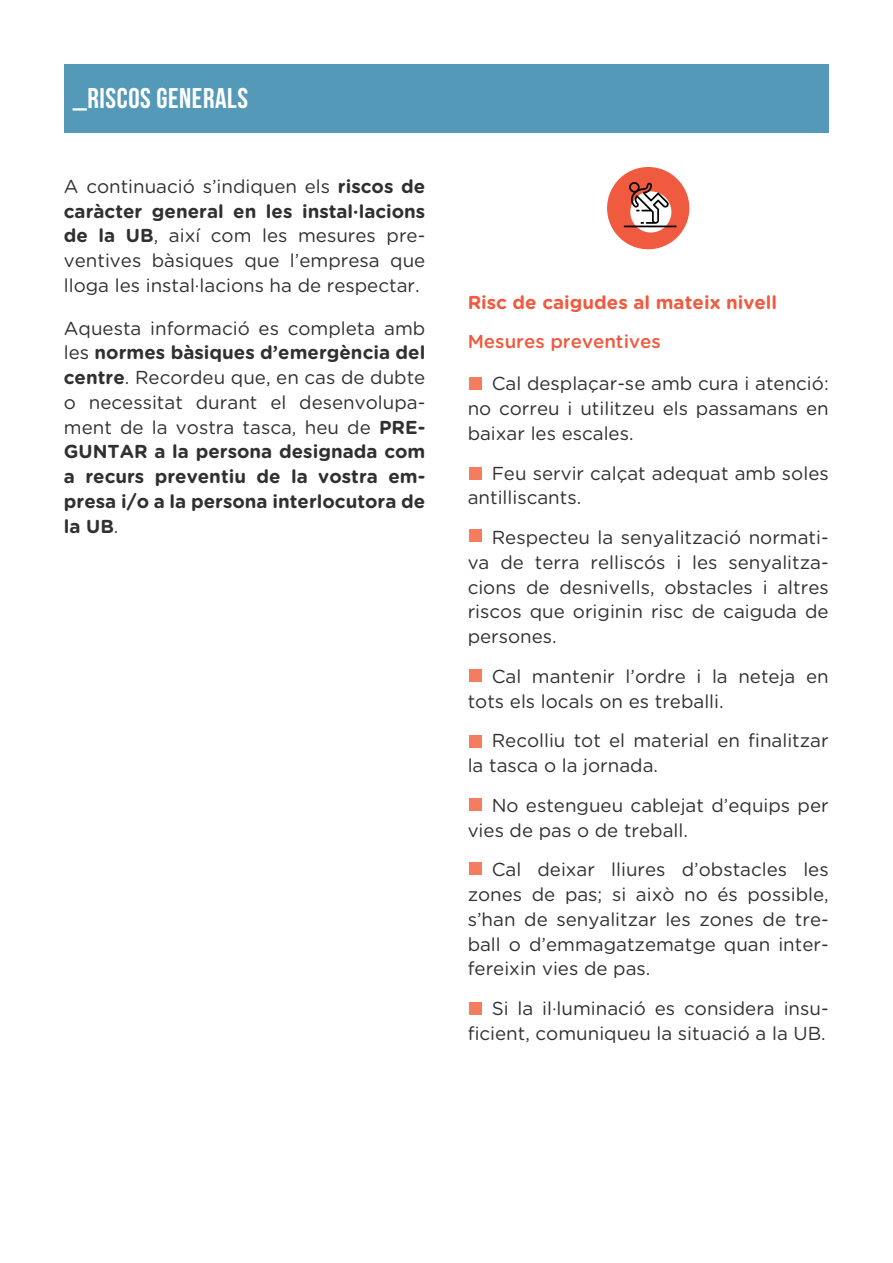
<style>
.page{position:relative;width:893px;height:1263px;background:#fff}
.page>*{position:absolute;margin:0;border:0;box-sizing:border-box;transform-origin:0 0}
.t1{font:700 28.5px "Bebas Neue";letter-spacing:.02em;color:#fff}
.t2{font:18.75px/24.8px "Gotham Rounded";color:#312f30;text-align:justify}
.t3{font:700 18.75px/24.8px "Gotham Rounded";color:#312f30;text-align:justify}
.t4{font:700 18.75px "Gotham Rounded";color:#f05a3f}
.t5{font:500 18.75px "Gotham Rounded";color:#f05a3f}
.s1{font-weight:700}
.s2{font-weight:400}
</style>
<div class="page">
<div style="left:64px;top:64px;width:765px;height:68px;background:#5599b9"></div>
<div style="left:470px;top:378px;width:12px;height:12px;background:#f37d5e"></div>
<div style="left:470px;top:669px;width:12px;height:12px;background:#f37d5e"></div>
<div style="left:470px;top:735px;width:12px;height:12px;background:#f37d5e"></div>
<div style="left:470px;top:798px;width:12px;height:12px;background:#f37d5e"></div>
<div style="left:470px;top:862px;width:12px;height:13px;background:#f37d5e"></div>
<div style="left:470px;top:1002px;width:12px;height:12px;background:#f37d5e"></div>
<div style="left:470px;top:468px;width:12px;height:12px;background:#f37d5e"></div>
<div style="left:470px;top:529px;width:12px;height:13px;background:#f37d5e"></div>
<div style="left:607px;top:167px;width:82px;height:82px;background:#f05a3f;border-radius:50%"></div>
<svg style="left:630px;top:191px;width:41px;height:42px"></svg>
<hr style="left:624px;top:226px;width:53px;height:1px;background:#050504">
<svg style="left:629px;top:182px;width:40px;height:42px"></svg>
<h1 class="t1" style="left:73px;top:82px;width:177px">_RISCOS GENERALS</h1>
<p class="t2" style="left:64px;top:173px;width:363px">A continuació s’indiquen els <span class="s1">riscos de caràcter general en les instal·lacions de la UB</span>, així com les mesures pre&shy;ventives bàsiques que l’empresa que lloga les instal·lacions ha de respectar.</p>
<p class="t3" style="left:64px;top:315px;width:363px"><span class="s2">Aquesta informació es completa amb les</span> normes bàsiques d’emergència del centre<span class="s2">. Recordeu que, en cas de dubte o necessitat durant el desenvolupa&shy;ment de la vostra tasca, heu de</span> PRE-GUNTAR a la persona designada com a recurs preventiu de la vostra em&shy;presa i/o a la persona interlocutora de la UB<span class="s2">.</span></p>
<p class="t4" style="left:468px;top:289px;width:311px">Risc de caigudes al mateix nivell</p>
<p class="t5" style="left:468px;top:328px;width:195px">Mesures preventives</p>
<p class="t2" style="left:468px;top:370px;width:363px;text-indent:24px">Cal desplaçar-se amb cura i atenció: no correu i utilitzeu els passamans en baixar les escales.</p>
<p class="t2" style="left:468px;top:460px;width:363px;text-indent:24px">Feu servir calçat adequat amb soles antilliscants.</p>
<p class="t2" style="left:468px;top:524px;width:363px;text-indent:24px">Respecteu la senyalització normati&shy;va de terra relliscós i les senyalitza&shy;cions de desnivells, obstacles i altres riscos que originin risc de caiguda de persones.</p>
<p class="t2" style="left:468px;top:663px;width:363px;text-indent:24px">Cal mantenir l’ordre i la neteja en tots els locals on es treballi.</p>
<p class="t2" style="left:468px;top:727px;width:363px;text-indent:24px">Recolliu tot el material en finalitzar la tasca o la jornada.</p>
<p class="t2" style="left:468px;top:792px;width:363px;text-indent:24px">No estengueu cablejat d’equips per vies de pas o de treball.</p>
<p class="t2" style="left:468px;top:856px;width:363px;text-indent:24px">Cal deixar lliures d’obstacles les zones de pas; si això no és possible, s’han de senyalitzar les zones de tre&shy;ball o d’emmagatzematge quan inter&shy;fereixin vies de pas.</p>
<p class="t2" style="left:468px;top:995px;width:363px;text-align:right">Si la il·luminació es considera insu&shy;ficient, comuniqueu la situació a la UB.</p>
</div>
